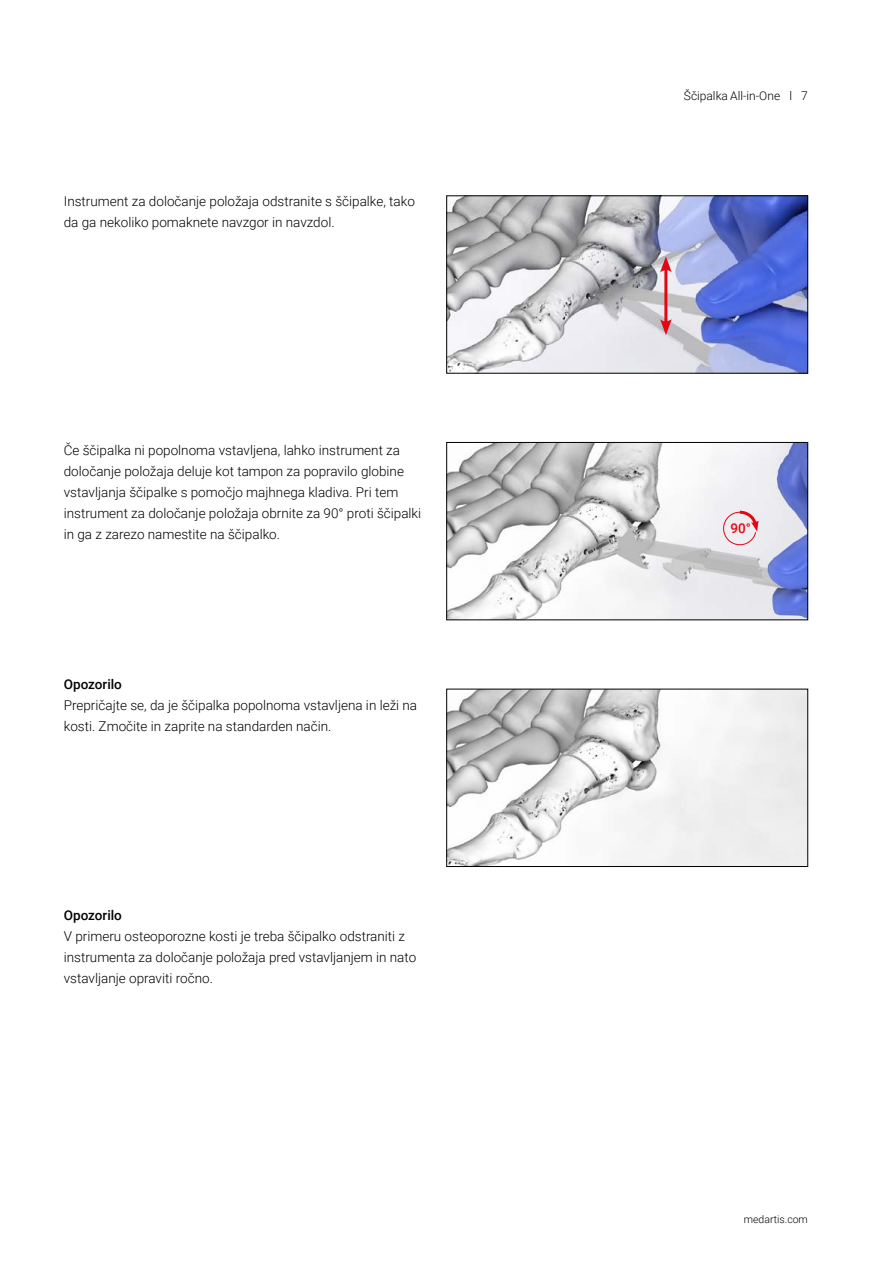
<style>
.page{position:relative;width:893px;height:1263px;background:#fff}
.page>*{position:absolute;margin:0;border:0;box-sizing:border-box;transform-origin:0 0}
.t1{font:300 13.5px/21px "Roboto";color:#000}
.t2{font:500 13.5px "Roboto";color:#000}
.t3{font:500 13.5px "Roboto";color:#e30613}
.t4{font:300 12px "Roboto";color:#000}
.t5{font:300 10.5px "Roboto";color:#000}
</style>
<div class="page">
<img style="left:448px;top:444px;width:358px;height:174px">
<div style="left:446px;top:442px;width:362px;height:178px;border:1px solid #000"></div>
<img style="left:448px;top:691px;width:358px;height:174px">
<div style="left:446px;top:689px;width:362px;height:178px;border:1px solid #000"></div>
<svg style="left:723px;top:509px;width:36px;height:36px"></svg>
<img style="left:448px;top:198px;width:358px;height:173px">
<div style="left:446px;top:196px;width:362px;height:177px;border:1px solid #000"></div>
<hr style="left:664px;top:267px;width:3px;height:58px;background:#e30613">
<svg style="left:660px;top:256px;width:12px;height:16px"></svg>
<svg style="left:660px;top:319px;width:12px;height:16px"></svg>
<p class="t1" style="left:64px;top:190px;width:353px">Instrument za določanje položaja odstranite s ščipalke, tako da ga nekoliko pomaknete navzgor in navzdol.</p>
<p class="t1" style="left:64px;top:439px;width:359px">Če ščipalka ni popolnoma vstavljena, lahko instrument za določanje položaja deluje kot tampon za popravilo globine vstavljanja ščipalke s pomočjo majhnega kladiva. Pri tem instrument za določanje položaja obrnite za 90° proti ščipalki in ga z zarezo namestite na ščipalko.</p>
<p class="t2" style="left:64px;top:674px;width:60px">Opozorilo</p>
<p class="t1" style="left:64px;top:694px;width:355px">Prepričajte se, da je ščipalka popolnoma vstavljena in leži na kosti. Zmočite in zaprite na standarden način.</p>
<p class="t2" style="left:64px;top:906px;width:60px">Opozorilo</p>
<p class="t1" style="left:64px;top:925px;width:354px">V primeru osteoporozne kosti je treba ščipalko odstraniti z instrumenta za določanje položaja pred vstavljanjem in nato vstavljanje opraviti ročno.</p>
<p class="t4" style="left:684px;top:87px;width:126px">Ščipalka All-in-One l 7</p>
<p class="t3" style="left:730px;top:518px;width:22px">90°</p>
<p class="t5" style="left:744px;top:1212px;width:66px">medartis.com</p>
</div>
